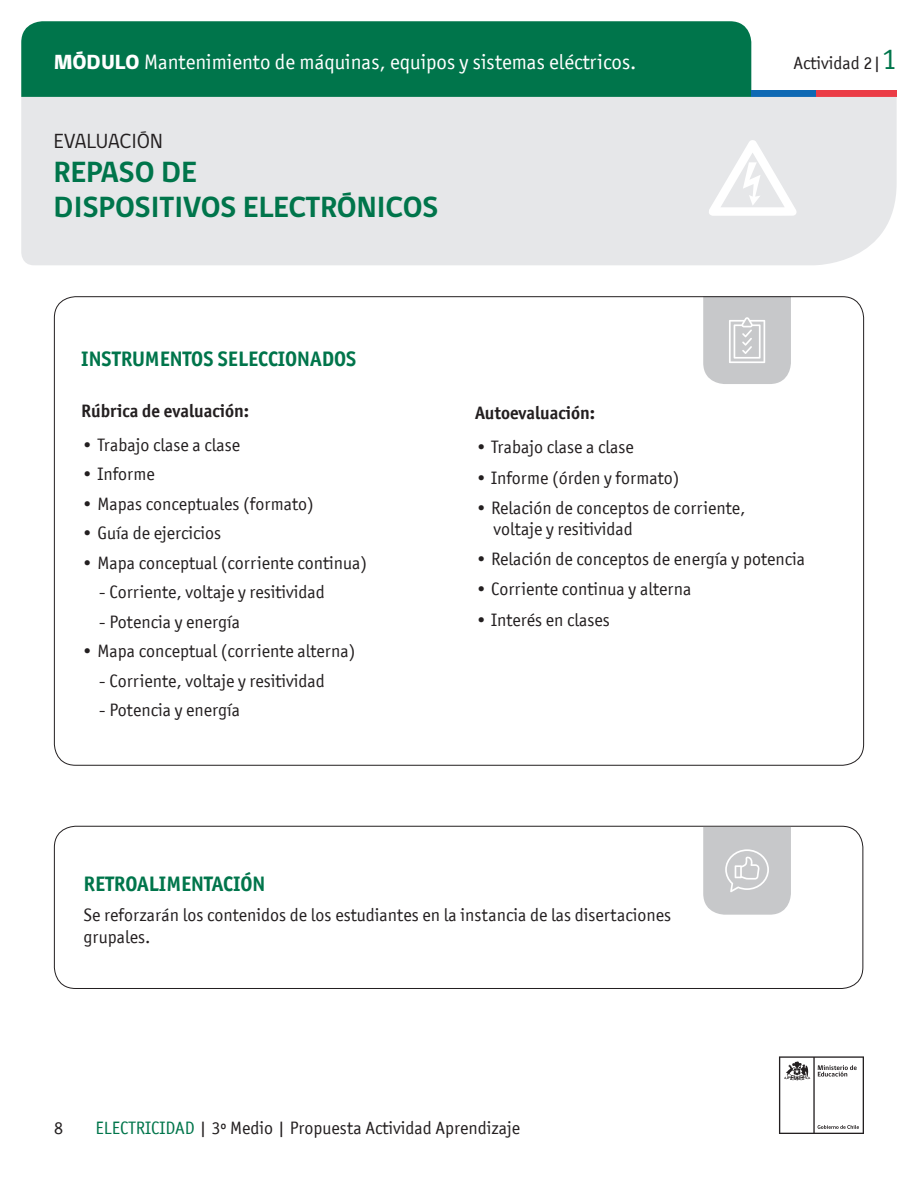
<style>
.page{position:relative;width:918px;height:1188px;background:#fff}
.page>*{position:absolute;margin:0;border:0;box-sizing:border-box;transform-origin:0 0}
.t1{font:700 30px/34.5px "gob CL";color:#00754b}
.t2{font:21px "Officina San ITC";color:#fff}
.t3{font:700 21px "Officina San ITC";color:#00754b}
.t4{font:21px "gob CL";color:#231f20}
.t5{font:18px/21.6px "Officina San ITC";color:#231f20}
.t6{font:700 18px "Officina San ITC";color:#231f20}
.s1{font-family:"gob CL";font-weight:800}
.s2{font-size:30px;color:#00754b}
.s3{color:#00754b}
</style>
<div class="page">
<svg style="left:779px;top:1056px;width:85px;height:78px"></svg>
<div style="left:21px;top:21px;width:730px;height:76px;background:#00754b"></div>
<div style="left:751px;top:90px;width:65px;height:7px;background:#0f69b4"></div>
<div style="left:816px;top:90px;width:81px;height:7px;background:#eb3c46"></div>
<div style="left:54px;top:826px;width:809px;height:163px;border:1px solid #231f20;border-radius:21px"></div>
<svg style="left:703px;top:298px;width:88px;height:86px;background:#cccdcf"></svg>
<svg style="left:703px;top:827px;width:88px;height:88px;background:#cbccce"></svg>
<div style="left:21px;top:97px;width:876px;height:168px;background:#e6e7e9"></div>
<svg style="left:708px;top:140px;width:89px;height:76px"></svg>
<p class="t2" style="left:54px;top:50px;width:584px"><span class="s1">MÓDULO</span> Mantenimiento de máquinas, equipos y sistemas eléctricos.</p>
<p class="t5" style="left:794px;top:52px;width:105px">Actividad 2|<span class="s2">1</span></p>
<p class="t4" style="left:54px;top:127px;width:110px">EVALUACIÓN</p>
<p class="t1" style="left:54px;top:156px;width:386px">REPASO DE<br>DISPOSITIVOS ELECTRÓNICOS</p>
<p class="t3" style="left:81px;top:345px;width:277px">INSTRUMENTOS SELECCIONADOS</p>
<p class="t6" style="left:81px;top:400px;width:169px">Rúbrica de evaluación:</p>
<p class="t5" style="left:81px;top:434px;width:160px">• Trabajo clase a clase</p>
<p class="t5" style="left:81px;top:463px;width:75px">• Informe</p>
<p class="t5" style="left:81px;top:493px;width:234px">• Mapas conceptuales (formato)</p>
<p class="t5" style="left:81px;top:522px;width:141px">• Guía de ejercicios</p>
<p class="t5" style="left:81px;top:552px;width:287px">• Mapa conceptual (corriente continua)</p>
<p class="t5" style="left:99px;top:581px;width:227px">- Corriente, voltaje y resitividad</p>
<p class="t5" style="left:99px;top:611px;width:142px">- Potencia y energía</p>
<p class="t5" style="left:81px;top:640px;width:276px">• Mapa conceptual (corriente alterna)</p>
<p class="t5" style="left:99px;top:670px;width:227px">- Corriente, voltaje y resitividad</p>
<p class="t5" style="left:99px;top:699px;width:142px">- Potencia y energía</p>
<p class="t6" style="left:475px;top:402px;width:122px">Autoevaluación:</p>
<p class="t5" style="left:475px;top:437px;width:160px">• Trabajo clase a clase</p>
<p class="t5" style="left:475px;top:467px;width:206px">• Informe (órden y formato)</p>
<p class="t5" style="left:494px;top:497px;width:253px;text-indent:-19px">• Relación de conceptos de corriente, voltaje y resitividad</p>
<p class="t5" style="left:475px;top:548px;width:332px">• Relación de conceptos de energía y potencia</p>
<p class="t5" style="left:475px;top:579px;width:218px">• Corriente continua y alterna</p>
<p class="t5" style="left:475px;top:609px;width:136px">• Interés en clases</p>
<p class="t3" style="left:84px;top:871px;width:183px">RETROALIMENTACIÓN</p>
<p class="t5" style="left:84px;top:904px;width:589px">Se reforzarán los contenidos de los estudiantes en la instancia de las disertaciones grupales.</p>
<p class="t5" style="left:54px;top:1117px;width:10px">8</p>
<p class="t5" style="left:95px;top:1117px;width:426px"><span class="s3">ELECTRICIDAD</span> | 3º Medio | Propuesta Actividad Aprendizaje</p>
</div>
